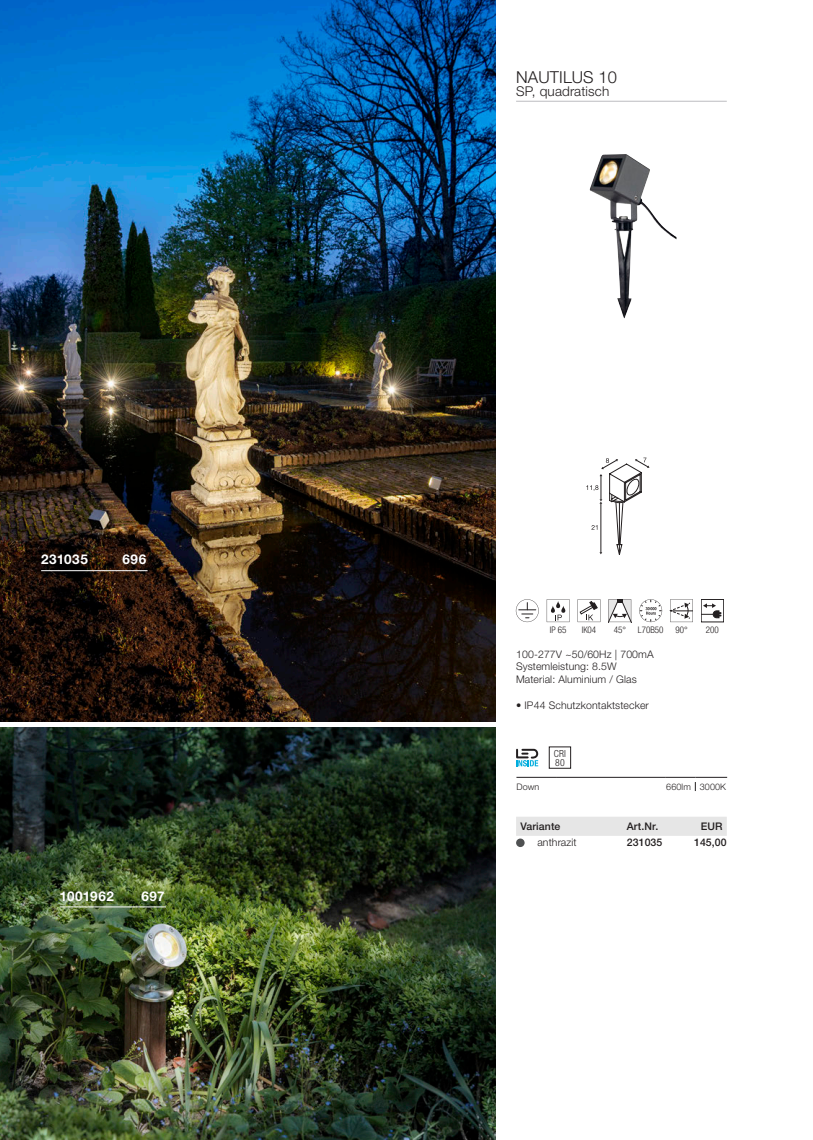
<style>
.page{position:relative;width:813px;height:1140px;background:#fff}
.page>*{position:absolute;margin:0;border:0;box-sizing:border-box;transform-origin:0 0}
.t1{font:300 16.5px "Helvetica Neue LTW1 G";letter-spacing:.01em;color:#231f20}
.t2{font:300 13.5px "Helvetica Neue LTW1 G";letter-spacing:.01em;color:#231f20}
.t3{font:700 13.5px "Helvetica Neue LTW1 G";letter-spacing:.04em;color:#fff}
.t4{font:700 13.5px "Helvetica Neue LTW1 G";letter-spacing:.02em;color:#fff}
.t5{font:300 10.5px/12.8px "Helvetica Neue LTW1 G";letter-spacing:.01em;color:#231f20}
.t6{font:500 10.5px "Helvetica Neue LTW1 G";letter-spacing:.01em;color:#231f20}
.t7{font:300 condensed 9.75px/9px "Helvetica Neue LTW1 G";color:#231f20}
.t8{font:300 condensed 9px "Helvetica Neue LTW1 G";color:#231f20}
.t9{font:300 9px "Helvetica Neue LTW1 G";letter-spacing:.01em;color:#231f20}
</style>
<div class="page">
<img style="left:0;top:0;width:495px;height:721px">
<img style="left:0;top:727px;width:495px;height:413px">
<hr style="left:41px;top:570px;width:106px;height:1px;background:#fff">
<hr style="left:60px;top:906px;width:106px;height:1px;background:#fff">
<hr style="left:516px;top:101px;width:210px;height:1px;background:#bcbdc0">
<img style="left:589px;top:154px;width:87px;height:164px">
<svg style="left:586px;top:457px;width:63px;height:98px"></svg>
<svg style="left:515px;top:599px;width:23px;height:23px"></svg>
<svg style="left:546px;top:599px;width:23px;height:23px"></svg>
<svg style="left:577px;top:599px;width:23px;height:23px"></svg>
<svg style="left:608px;top:599px;width:23px;height:23px"></svg>
<svg style="left:639px;top:599px;width:22px;height:23px"></svg>
<svg style="left:669px;top:599px;width:23px;height:23px"></svg>
<svg style="left:701px;top:599px;width:22px;height:23px"></svg>
<svg style="left:516px;top:748px;width:22px;height:18px"></svg>
<hr style="left:516px;top:777px;width:39px;height:1px;background:#231f20">
<hr style="left:555px;top:777px;width:109px;height:1px;background:#231f20">
<hr style="left:664px;top:777px;width:31px;height:1px;background:#231f20">
<hr style="left:695px;top:777px;width:31px;height:1px;background:#231f20">
<div style="left:516px;top:838px;width:8px;height:9px;background:#4f5152;border-radius:50%"></div>
<div style="left:516px;top:817px;width:210px;height:19px;background:#e6e6e6"></div>
<p class="t3" style="left:41px;top:551px;width:48px">231035</p>
<p class="t3" style="left:122px;top:551px;width:25px">696</p>
<p class="t4" style="left:60px;top:887px;width:56px">1001962</p>
<p class="t3" style="left:141px;top:887px;width:25px">697</p>
<h1 class="t1" style="left:516px;top:67px;width:102px">NAUTILUS 10</h1>
<p class="t2" style="left:516px;top:83px;width:95px">SP, quadratisch</p>
<p class="t8" style="left:549px;top:624px;width:18px">IP 65</p>
<p class="t8" style="left:581px;top:624px;width:16px">IK04</p>
<p class="t8" style="left:613px;top:624px;width:14px">45°</p>
<p class="t8" style="left:637px;top:624px;width:27px">L70B50</p>
<p class="t8" style="left:675px;top:624px;width:14px">90°</p>
<p class="t8" style="left:705px;top:624px;width:14px">200</p>
<p class="t5" style="left:516px;top:647px;width:139px">100-277V ~50/60Hz | 700mA<br>Systemleistung: 8.5W<br>Material: Aluminium / Glas</p>
<p class="t5" style="left:516px;top:698px;width:134px">• IP44 Schutzkontaktstecker</p>
<p class="t7" style="left:553px;top:748px;width:13px">CRI<br>80</p>
<p class="t9" style="left:516px;top:781px;width:24px">Down</p>
<p class="t9" style="left:666px;top:781px;width:61px">660lm 3000K</p>
<p class="t6" style="left:520px;top:820px;width:42px">Variante</p>
<p class="t6" style="left:626px;top:820px;width:33px">Art.Nr.</p>
<p class="t6" style="left:700px;top:820px;width:23px">EUR</p>
<p class="t5" style="left:537px;top:835px;width:41px">anthrazit</p>
<p class="t6" style="left:626px;top:836px;width:37px">231035</p>
<p class="t6" style="left:693px;top:836px;width:34px">145,00</p>
</div>
